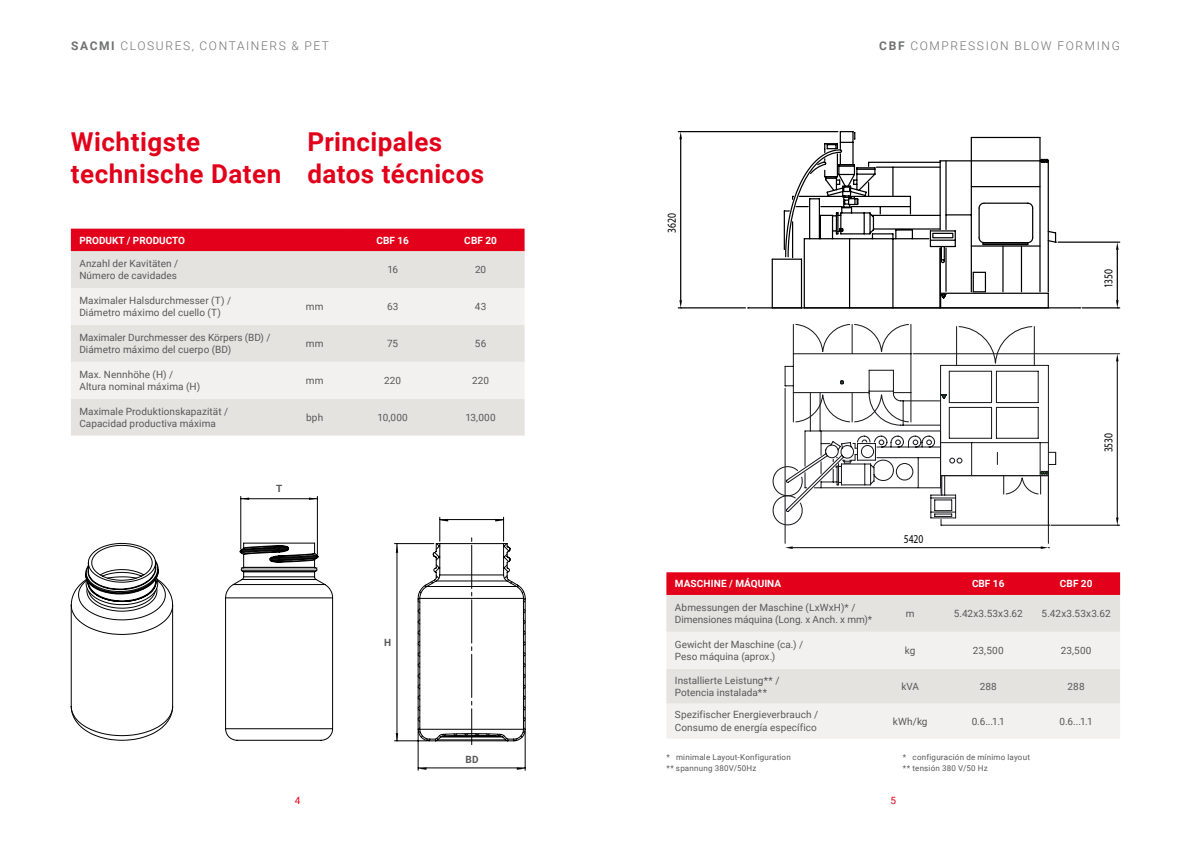
<style>
.page{position:relative;width:1191px;height:842px;background:#fff}
.page>*{position:absolute;margin:0;border:0;box-sizing:border-box;transform-origin:0 0}
.t1{font:700 26px/31.2px "Roboto";letter-spacing:.02em;color:#e2001a}
.t2{font:300 12px "Roboto";letter-spacing:.135em;color:#707172}
.t3{font:12px "Myriad Pro";color:#000;scale:.8 1}
.t4{font:10px/12px "Roboto";letter-spacing:.005em;color:#58585a}
.t5{font:700 10px "Roboto";color:#fff}
.t6{font:700 10px "Roboto";color:#58585a}
.t7{font:10px "Roboto";color:#e2001a}
.t8{font:8px/11px "Roboto";letter-spacing:.025em;color:#58585a}
.s1{font-weight:700}
</style>
<div class="page">
<hr style="left:748px;top:307px;width:332px;height:1px;background:#000">
<hr style="left:771px;top:259px;width:2px;height:49px;background:#000">
<hr style="left:1058px;top:242px;width:61px;height:1px;background:#000">
<hr style="left:1082px;top:307px;width:37px;height:1px;background:#000">
<hr style="left:1116px;top:250px;width:1px;height:50px;background:#000">
<svg style="left:1116px;top:242px;width:2px;height:8px"></svg>
<hr style="left:678px;top:131px;width:160px;height:1px;background:#000">
<hr style="left:678px;top:307px;width:67px;height:1px;background:#000">
<hr style="left:680px;top:139px;width:1px;height:161px;background:#000">
<svg style="left:679px;top:132px;width:3px;height:7px"></svg>
<svg style="left:1116px;top:300px;width:2px;height:9px"></svg>
<svg style="left:679px;top:300px;width:3px;height:9px"></svg>
<svg style="left:772px;top:131px;width:285px;height:177px"></svg>
<hr style="left:913px;top:353px;width:206px;height:1px;background:#1a181c">
<hr style="left:1050px;top:525px;width:69px;height:1px;background:#000">
<hr style="left:1116px;top:361px;width:1px;height:156px;background:#000">
<svg style="left:1116px;top:354px;width:2px;height:7px"></svg>
<hr style="left:784px;top:388px;width:1px;height:155px;background:#1a181c">
<hr style="left:1047px;top:478px;width:2px;height:65px;background:#1a181c">
<hr style="left:792px;top:547px;width:248px;height:1px;background:#000">
<svg style="left:785px;top:546px;width:7px;height:3px"></svg>
<svg style="left:1116px;top:517px;width:2px;height:9px"></svg>
<svg style="left:1040px;top:546px;width:9px;height:3px"></svg>
<svg style="left:772px;top:324px;width:284px;height:204px"></svg>
<hr style="left:394px;top:741px;width:33px;height:1px;background:#000">
<hr style="left:394px;top:543px;width:40px;height:1px;background:#000">
<svg style="left:396px;top:544px;width:2px;height:197px"></svg>
<svg style="left:417px;top:517px;width:109px;height:253px"></svg>
<hr style="left:317px;top:496px;width:1px;height:58px;background:#000">
<hr style="left:241px;top:496px;width:1px;height:53px;background:#000">
<svg style="left:241px;top:497px;width:76px;height:3px"></svg>
<svg style="left:225px;top:542px;width:108px;height:199px"></svg>
<svg style="left:70px;top:543px;width:103px;height:198px"></svg>
<div style="left:71px;top:229px;width:453px;height:22px;background:#e2001a"></div>
<div style="left:71px;top:251px;width:453px;height:185px;background:#e4e3df"></div>
<svg style="left:71px;top:288px;width:453px;height:111px;fill:#f2f1ef"></svg>
<svg style="left:666px;top:572px;width:454px;height:23px;background:#e2041d"></svg>
<div style="left:666px;top:595px;width:454px;height:37px;background:#e4e3df"></div>
<svg style="left:666px;top:632px;width:454px;height:107px;fill:#f2f1ef"></svg>
<p class="t2" style="left:71px;top:37px;width:259px"><span class="s1">SACMI</span> CLOSURES, CONTAINERS &amp; PET</p>
<h1 class="t1" style="left:71px;top:126px;width:212px">Wichtigste technische Daten</h1>
<h1 class="t1" style="left:307px;top:126px;width:178px">Principales datos técnicos</h1>
<p class="t5" style="left:79px;top:233px;width:107px">PRODUKT / PRODUCTO</p>
<p class="t5" style="left:376px;top:233px;width:34px">CBF 16</p>
<p class="t5" style="left:464px;top:233px;width:34px">CBF 20</p>
<p class="t4" style="left:79px;top:258px;width:100px">Anzahl der Kavitäten /<br>Número de cavidades</p>
<p class="t4" style="left:387px;top:264px;width:12px">16</p>
<p class="t4" style="left:475px;top:264px;width:13px">20</p>
<p class="t4" style="left:79px;top:294px;width:153px">Maximaler Halsdurchmesser (T) /<br>Diámetro máximo del cuello (T)</p>
<p class="t4" style="left:306px;top:300px;width:19px">mm</p>
<p class="t4" style="left:387px;top:300px;width:13px">63</p>
<p class="t4" style="left:475px;top:300px;width:13px">43</p>
<p class="t4" style="left:79px;top:331px;width:193px">Maximaler Durchmesser des Körpers (BD) /<br>Diámetro máximo del cuerpo (BD)</p>
<p class="t4" style="left:306px;top:337px;width:19px">mm</p>
<p class="t4" style="left:387px;top:337px;width:13px">75</p>
<p class="t4" style="left:475px;top:337px;width:13px">56</p>
<p class="t4" style="left:79px;top:368px;width:122px">Max. Nennhöhe (H) /<br>Altura nominal máxima (H)</p>
<p class="t4" style="left:306px;top:374px;width:19px">mm</p>
<p class="t4" style="left:384px;top:374px;width:19px">220</p>
<p class="t4" style="left:472px;top:374px;width:19px">220</p>
<p class="t4" style="left:79px;top:405px;width:150px">Maximale Produktionskapazität /<br>Capacidad productiva máxima</p>
<p class="t4" style="left:306px;top:411px;width:18px">bph</p>
<p class="t4" style="left:377px;top:411px;width:32px">10,000</p>
<p class="t4" style="left:465px;top:411px;width:32px">13,000</p>
<p class="t6" style="left:276px;top:481px;width:8px">T</p>
<p class="t6" style="left:384px;top:635px;width:9px">H</p>
<p class="t6" style="left:465px;top:752px;width:15px">BD</p>
<p class="t3" style="left:665px;top:233px;width:26px;rotate:-90deg">3620</p>
<p class="t2" style="left:879px;top:37px;width:242px"><span class="s1">CBF</span> COMPRESSION BLOW FORMING</p>
<p class="t3" style="left:1101px;top:288px;width:26px;rotate:-90deg">1350</p>
<p class="t3" style="left:903px;top:532px;width:26px">5420</p>
<p class="t3" style="left:1101px;top:452px;width:26px;rotate:-90deg">3530</p>
<p class="t5" style="left:675px;top:577px;width:108px">MASCHINE / MÁQUINA</p>
<p class="t5" style="left:972px;top:577px;width:34px">CBF 16</p>
<p class="t5" style="left:1059px;top:577px;width:34px">CBF 20</p>
<p class="t4" style="left:675px;top:601px;width:199px">Abmessungen der Maschine (LxWxH)* /<br>Dimensiones máquina (Long. x Anch. x mm)*</p>
<p class="t4" style="left:906px;top:607px;width:10px">m</p>
<p class="t4" style="left:953px;top:607px;width:70px">5.42x3.53x3.62</p>
<p class="t4" style="left:1041px;top:607px;width:70px">5.42x3.53x3.62</p>
<p class="t4" style="left:675px;top:638px;width:130px">Gewicht der Maschine (ca.) /<br>Peso máquina (aprox.)</p>
<p class="t4" style="left:905px;top:644px;width:12px">kg</p>
<p class="t4" style="left:972px;top:644px;width:32px">23,500</p>
<p class="t4" style="left:1060px;top:644px;width:32px">23,500</p>
<p class="t4" style="left:675px;top:674px;width:106px">Installierte Leistung** /<br>Potencia instalada**</p>
<p class="t4" style="left:901px;top:680px;width:19px">kVA</p>
<p class="t4" style="left:979px;top:680px;width:19px">288</p>
<p class="t4" style="left:1067px;top:680px;width:19px">288</p>
<p class="t4" style="left:675px;top:708px;width:145px;line-height:13px">Spezifischer Energieverbrauch /<br>Consumo de energía específico</p>
<p class="t4" style="left:893px;top:715px;width:36px">kWh/kg</p>
<p class="t4" style="left:971px;top:715px;width:35px">0.6...1.1</p>
<p class="t4" style="left:1059px;top:715px;width:35px">0.6...1.1</p>
<p class="t8" style="left:903px;top:751px;width:129px">* configuración de mínimo layout ** tensión 380 V/50 Hz</p>
<p class="t8" style="left:666px;top:751px;width:126px">* minimale Layout-Konfiguration ** spannung 380V/50Hz</p>
<p class="t7" style="left:295px;top:793px;width:7px">4</p>
<p class="t7" style="left:890px;top:793px;width:7px">5</p>
</div>
